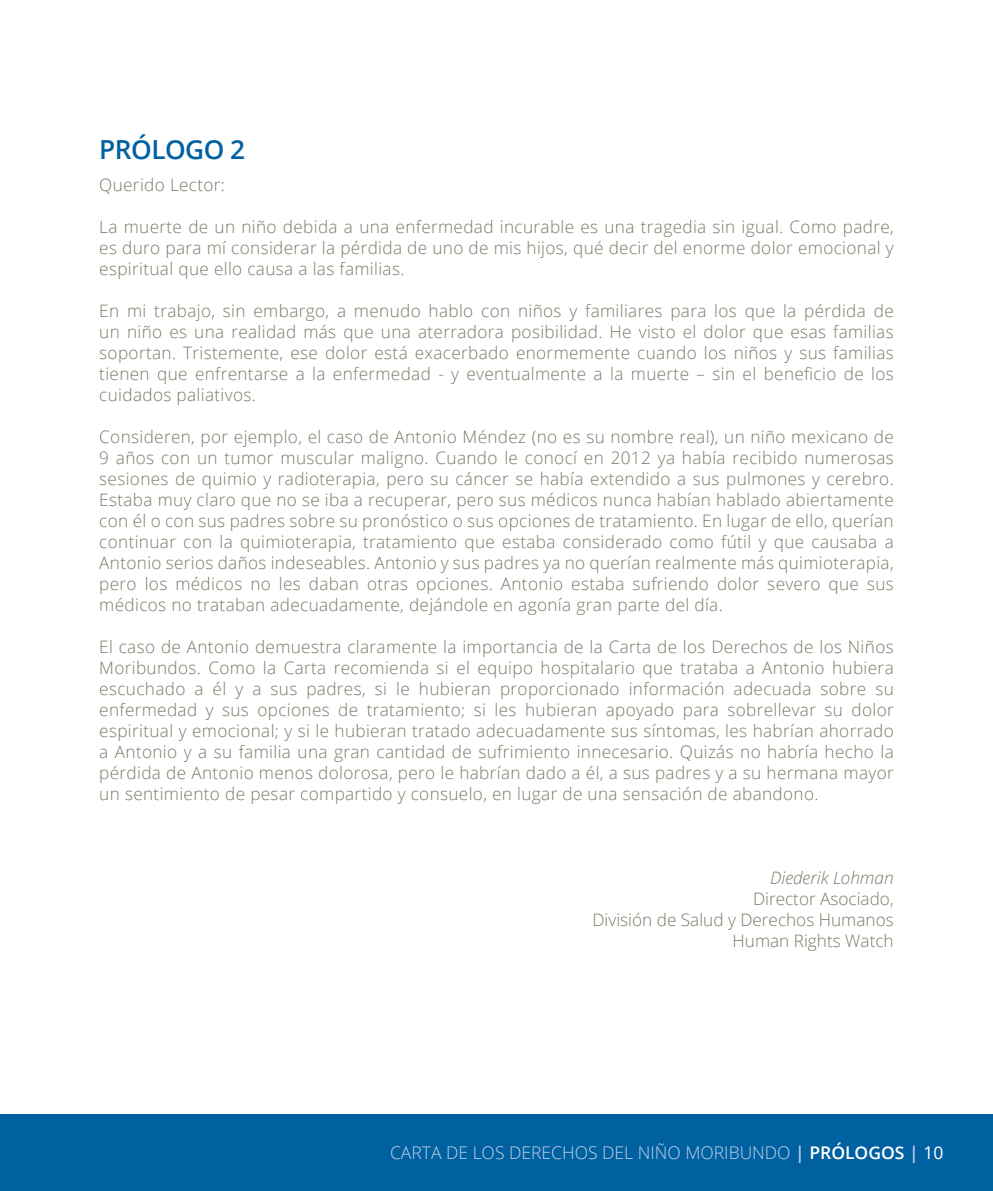
<style>
.page{position:relative;width:993px;height:1191px;background:#fff}
.page>*{position:absolute;margin:0;border:0;box-sizing:border-box;transform-origin:0 0}
.t1{font:600 26.25px "Open Sans";letter-spacing:-.02em;color:#0061a1}
.t2{font:300 17.5px "Open Sans";color:#c2d1e8}
.t3{font:300 17.15px/21px "Open Sans";letter-spacing:.02em;color:#7a7966;text-align:justify}
.t4{font:300 17.15px/21px "Open Sans";color:#7a7966;text-align:right}
.t5{font:italic 300 17.15px "Open Sans";color:#7a7966}
.s1{font-weight:600}
.s2{font-weight:600;color:#fff}
.s3{font-weight:400;color:#fff}
</style>
<div class="page">
<div style="left:0;top:1114px;width:992px;height:77px;background:#0061a1"></div>
<h1 class="t1" style="left:99px;top:131px;width:147px">PRÓLOGO 2</h1>
<p class="t3" style="left:99px;top:173px;width:127px">Querido Lector:</p>
<p class="t3" style="left:99px;top:215px;width:795px">La muerte de un niño debida a una enfermedad incurable es una tragedia sin igual. Como padre, es duro para mí considerar la pérdida de uno de mis hijos, qué decir del enorme dolor emocional y espiritual que ello causa a las familias.</p>
<p class="t3" style="left:99px;top:299px;width:795px">En mi trabajo, sin embargo, a menudo hablo con niños y familiares para los que la pérdida de un niño es una realidad más que una aterradora posibilidad. He visto el dolor que esas familias soportan. Tristemente, ese dolor está exacerbado enormemente cuando los niños y sus familias tienen que enfrentarse a la enfermedad - y eventualmente a la muerte – sin el beneficio de los cuidados paliativos.</p>
<p class="t3" style="left:99px;top:425px;width:795px">Consideren, por ejemplo, el caso de Antonio Méndez (no es su nombre real), un niño mexicano de 9 años con un tumor muscular maligno. Cuando le conocí en 2012 ya había recibido numerosas sesiones de quimio y radioterapia, pero su cáncer se había extendido a sus pulmones y cerebro.<br>Estaba muy claro que no se iba a recuperar, pero sus médicos nunca habían hablado abiertamente con él o con sus padres sobre su pronóstico o sus opciones de tratamiento. En lugar de ello, querían continuar con la quimioterapia, tratamiento que estaba considerado como fútil y que causaba a Antonio serios daños indeseables. Antonio y sus padres ya no querían realmente más quimioterapia, pero los médicos no les daban otras opciones. Antonio estaba sufriendo dolor severo que sus médicos no trataban adecuadamente, dejándole en agonía gran parte del día.</p>
<p class="t3" style="left:99px;top:635px;width:795px">El caso de Antonio demuestra claramente la importancia de la Carta de los Derechos de los Niños Moribundos. Como la Carta recomienda si el equipo hospitalario que trataba a Antonio hubiera escuchado a él y a sus padres, si le hubieran proporcionado información adecuada sobre su enfermedad y sus opciones de tratamiento; si les hubieran apoyado para sobrellevar su dolor espiritual y emocional; y si le hubieran tratado adecuadamente sus síntomas, les habrían ahorrado a Antonio y a su familia una gran cantidad de sufrimiento innecesario. Quizás no habría hecho la pérdida de Antonio menos dolorosa, pero le habrían dado a él, a sus padres y a su hermana mayor un sentimiento de pesar compartido y consuelo, en lugar de una sensación de abandono.</p>
<p class="t5" style="left:769px;top:865px;width:125px">Diederik Lohman</p>
<p class="t4" style="left:592px;top:887px;width:302px">Director Asociado,<br>División de Salud y Derechos Humanos<br>Human Rights Watch</p>
<p class="t2" style="left:390px;top:1140px;width:554px">CARTA DE LOS DERECHOS DEL NIÑO MORIBUNDO <span class="s1">|</span> <span class="s2">PRÓLOGOS</span> <span class="s1">|</span> <span class="s3">10</span></p>
</div>
